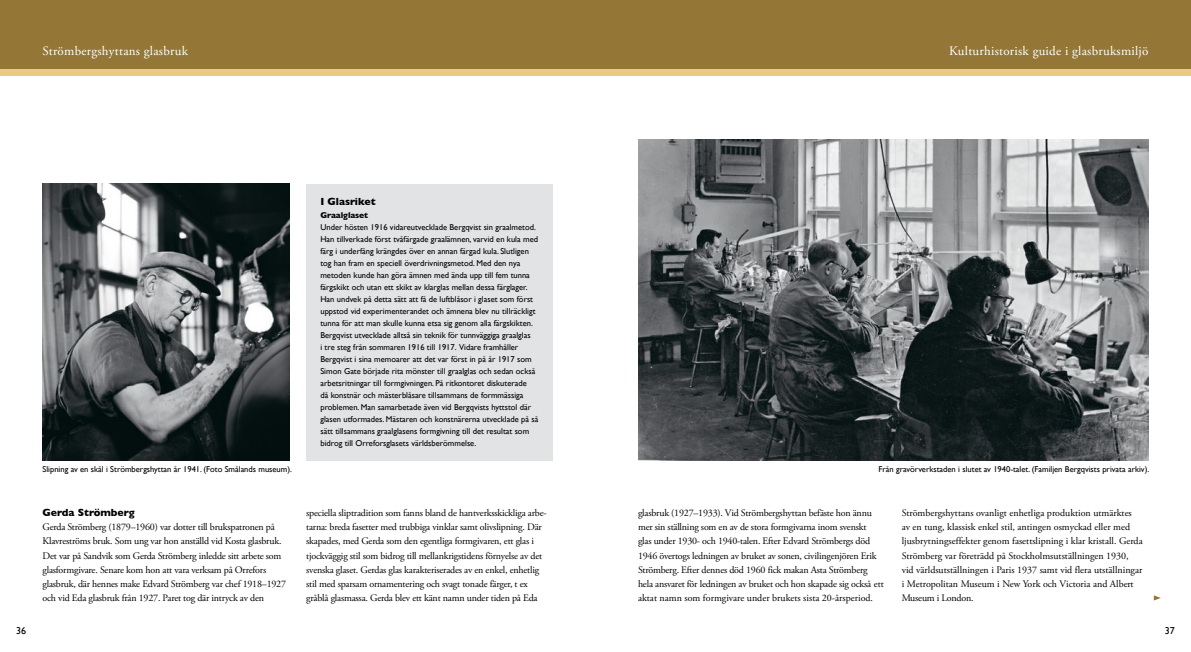
<style>
.page{position:relative;width:1191px;height:652px;background:#fff}
.page>*{position:absolute;margin:0;border:0;box-sizing:border-box;transform-origin:0 0}
.t1{font:13px "Adobe Garamond Pro";letter-spacing:.02em;color:#fff}
.Bröd_1a{font:700 10.5px "Gill Sans";color:#000}
.Mellanrubrik{font:700 10.5px "Gill Sans";color:#000}
.Bröd_1a-2{font:10px/14px "Adobe Garamond Pro";letter-spacing:-.02em;color:#000}
.Bröd_1a-3{font:10px/14px "Adobe Garamond Pro";color:#000}
.t2{font:10px "Gill Sans";color:#000}
.Bildtext_vänster___F{font:8.5px/12px "Gill Sans";color:#000}
.Bildtext_höger{font:8.5px "Gill Sans";color:#000}
.Bildtext_vänster___F-2{font:700 8.5px "Gill Sans";letter-spacing:-.01em;color:#000}
</style>
<div class="page">
<img style="left:43px;top:184px;width:246px;height:276px">
<div style="left:306px;top:184px;width:247px;height:276px;background:#e2e3e4"></div>
<svg style="left:1153px;top:595px;width:7px;height:5px"></svg>
<img style="left:638px;top:139px;width:510px;height:321px">
<div style="left:0;top:69px;width:1191px;height:6px;background:#eac887"></div>
<div style="left:0;top:0;width:1191px;height:69px;background:#947637"></div>
<h1 class="t1" style="left:43px;top:43px;width:147px">Strömbergshyttans glasbruk</h1>
<h1 class="t1" style="left:949px;top:43px;width:201px">Kulturhistorisk guide i glasbruksmiljö</h1>
<p class="Bildtext_vänster___F" style="left:43px;top:463px;width:251px">Slipning av en skål i Strömbergshyttan år 1941. (Foto Smålands museum).</p>
<p class="Bröd_1a" style="left:43px;top:505px;width:94px">Gerda Strömberg</p>
<p class="Bröd_1a-2" style="left:43px;top:521px;width:245px">Gerda Strömberg (1879–1960) var dotter till brukspatronen på Klavreströms bruk. Som ung var hon anställd vid Kosta glasbruk.<br>Det var på Sandvik som Gerda Strömberg inledde sitt arbete som glasformgivare. Senare kom hon att vara verksam på Orrefors glasbruk, där hennes make Edvard Strömberg var chef 1918–1927 och vid Eda glasbruk från 1927. Paret tog där intryck av den</p>
<p class="Mellanrubrik" style="left:320px;top:193px;width:57px">I Glasriket</p>
<p class="Bildtext_vänster___F-2" style="left:320px;top:209px;width:49px">Graalglaset</p>
<p class="Bildtext_vänster___F" style="left:320px;top:221px;width:219px">Under hösten 1916 vidareutvecklade Bergqvist sin graalmetod.<br>Han tillverkade först tvåfärgade graalämnen, varvid en kula med färg i underfång krängdes över en annan färgad kula. Slutligen tog han fram en speciell överdrivningsmetod. Med den nya metoden kunde han göra ämnen med ända upp till fem tunna färgskikt och utan ett skikt av klarglas mellan dessa färglager.<br>Han undvek på detta sätt att få de luftblåsor i glaset som först uppstod vid experimenterandet och ämnena blev nu tillräckligt tunna för att man skulle kunna etsa sig genom alla färgskikten.<br>Bergqvist utvecklade alltså sin teknik för tunnväggiga graalglas<br>i tre steg från sommaren 1916 till 1917. Vidare framhåller Bergqvist i sina memoarer att det var först in på år 1917 som Simon Gate började rita mönster till graalglas och sedan också arbetsritningar till formgivningen. På ritkontoret diskuterade<br>då konstnär och mästerblåsare tillsammans de formmässiga problemen. Man samarbetade även vid Bergqvists hyttstol där glasen utformades. Mästaren och konstnärerna utvecklade på så sätt tillsammans graalglasens formgivning till det resultat som bidrog till Orreforsglasets världsberömmelse.</p>
<p class="Bröd_1a-2" style="left:306px;top:507px;width:242px">speciella sliptradition som fanns bland de hantverksskickliga arbe&shy;tarna: breda fasetter med trubbiga vinklar samt olivslipning. Där skapades, med Gerda som den egentliga formgivaren, ett glas i tjockväggig stil som bidrog till mellankrigstidens förnyelse av det svenska glaset. Gerdas glas karakteriserades av en enkel, enhetlig stil med sparsam ornamentering och svagt tonade färger, t ex gråblå glasmassa. Gerda blev ett känt namn under tiden på Eda</p>
<p class="Bildtext_höger" style="left:878px;top:464px;width:272px">Från gravörverkstaden i slutet av 1940-talet. (Familjen Bergqvists privata arkiv).</p>
<p class="Bröd_1a-2" style="left:638px;top:507px;width:247px">glasbruk (1927–1933). Vid Strömbergshyttan befäste hon ännu mer sin ställning som en av de stora formgivarna inom svenskt<br>glas under 1930- och 1940-talen. Efter Edvard Strömbergs död 1946 övertogs ledningen av bruket av sonen, civilingenjören Erik Strömberg. Efter dennes död 1960 fick makan Asta Strömberg hela ansvaret för ledningen av bruket och hon skapade sig också ett aktat namn som formgivare under brukets sista 20-årsperiod.</p>
<p class="Bröd_1a-3" style="left:901px;top:507px;width:242px">Strömbergshyttans ovanligt enhetliga produktion utmärktes av en tung, klassisk enkel stil, antingen osmyckad eller med ljusbrytningseffekter genom fasettslipning i klar kristall. Gerda Strömberg var företrädd på Stockholmsutställningen 1930, vid världsutställningen i Paris 1937 samt vid flera utställningar i Metropolitan Museum i New York och Victoria and Albert Museum i London.</p>
<p class="t2" style="left:16px;top:625px;width:11px">36</p>
<p class="t2" style="left:1164px;top:625px;width:11px">37</p>
</div>
